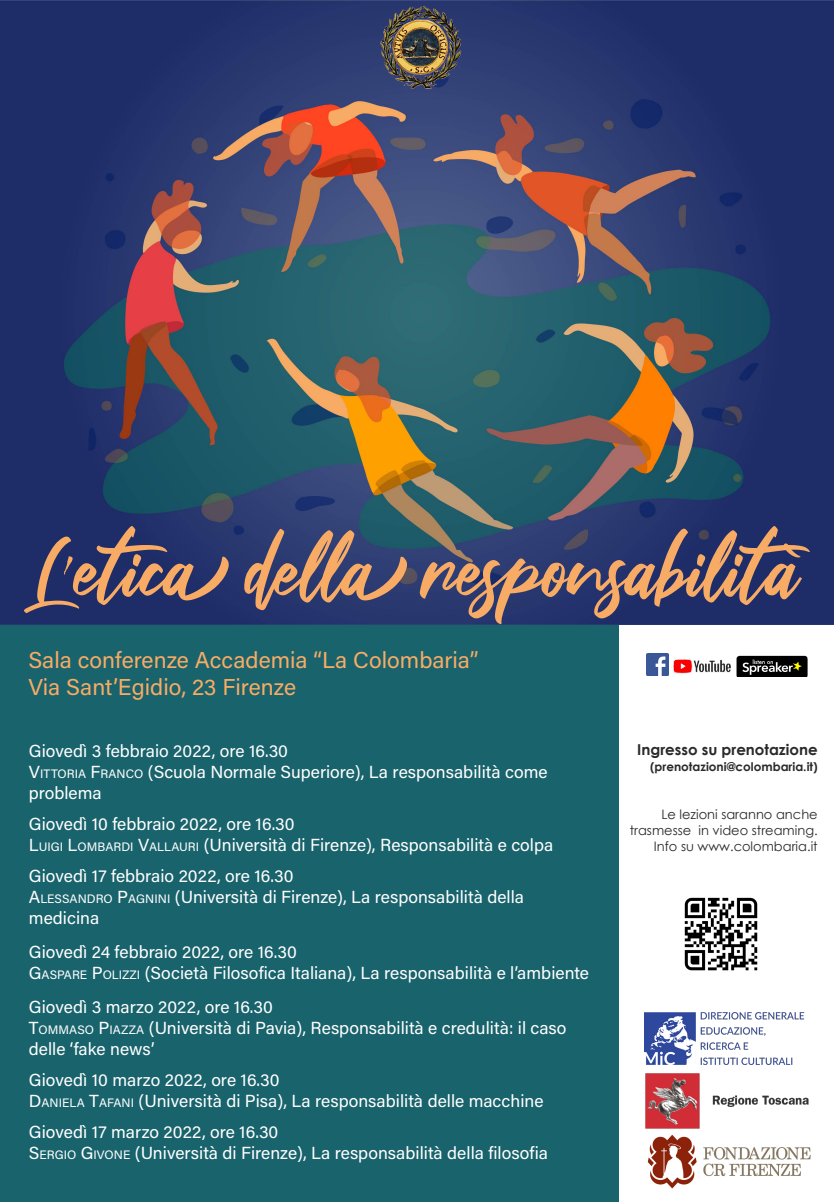
<style>
.page{position:relative;width:834px;height:1202px;background:#fff}
.page>*{position:absolute;margin:0;border:0;box-sizing:border-box;transform-origin:0 0}
.t1{font:85px "Fair Prosper";color:#f8ab65;scale:.85 1}
.t2{font:23px/27.6px "Acumin Variable Concept";color:#f8ab65}
.t3{font:17.5px/21px "Acumin Variable Concept";color:#fff}
.t4{font:700 15px "Century Gothic";color:#2b292a}
.t5{font:13px/16px "Century Gothic";color:#2b292a;text-align:right}
.t6{font:700 12px "Century Gothic";color:#2b292a}
.s1{font-family:"Bradley Hand ITC"}
.s2{font-style:inherit}
.s3{font-size:12.2px}
</style>
<div class="page">
<div style="left:0;top:622px;width:618px;height:580px;background:#19636c"></div>
<img style="left:0;top:0;width:833px;height:624px">
<img style="left:378px;top:5px;width:91px;height:88px">
<img style="left:646px;top:653px;width:22px;height:22px">
<img style="left:645px;top:1073px;width:166px;height:116px">
<img style="left:644px;top:1012px;width:160px;height:52px">
<img style="left:740px;top:655px;width:68px;height:22px">
<img style="left:684px;top:897px;width:74px;height:74px">
<img style="left:673px;top:655px;width:67px;height:22px">
<p class="t1" style="left:35px;top:524px;width:917px">L<span class="s1">’</span>etica della responsabilità</p>
<p class="t2" style="left:28px;top:645px;width:451px">Sala conferenze Accademia “La Colombaria”<br>Via Sant’Egidio, 23 Firenze</p>
<p class="t3" style="left:29px;top:740px;width:520px">Giovedì 3 febbraio 2022, ore 16.30<br><span class="s2">V</span><span class="s3">ITTORIA</span> <span class="s2">F</span><span class="s3">RANCO</span> (Scuola Normale Superiore), La responsabilità come problema</p>
<p class="t3" style="left:29px;top:813px;width:526px">Giovedì 10 febbraio 2022, ore 16.30<br><span class="s2">L</span><span class="s3">UIGI</span> <span class="s2">L</span><span class="s3">OMBARDI</span> <span class="s2">V</span><span class="s3">ALLAURI</span> (Università di Firenze), Responsabilità e colpa</p>
<p class="t3" style="left:29px;top:865px;width:496px">Giovedì 17 febbraio 2022, ore 16.30<br><span class="s2">A</span><span class="s3">LESSANDRO</span> <span class="s2">P</span><span class="s3">AGNINI</span> (Università di Firenze), La responsabilità della medicina</p>
<p class="t3" style="left:29px;top:941px;width:561px">Giovedì 24 febbraio 2022, ore 16.30<br><span class="s2">G</span><span class="s3">ASPARE</span> <span class="s2">P</span><span class="s3">OLIZZI</span> (Società Filosofica Italiana), La responsabilità e l’ambiente</p>
<p class="t3" style="left:29px;top:995px;width:539px">Giovedì 3 marzo 2022, ore 16.30<br><span class="s2">T</span><span class="s3">OMMASO</span> <span class="s2">P</span><span class="s3">IAZZA</span> (Università di Pavia), Responsabilità e credulità: il caso delle ‘fake news’</p>
<p class="t3" style="left:29px;top:1068px;width:516px">Giovedì 10 marzo 2022, ore 16.30<br><span class="s2">D</span><span class="s3">ANIELA</span> <span class="s2">T</span><span class="s3">AFANI</span> (Università di Pisa), La responsabilità delle macchine</p>
<p class="t3" style="left:29px;top:1120px;width:520px">Giovedì 17 marzo 2022, ore 16.30<br><span class="s2">S</span><span class="s3">ERGIO</span> <span class="s2">G</span> <span class="s3">IVONE</span> (Università di Firenze), La responsabilità della filosofia</p>
<p class="t4" style="left:637px;top:738px;width:182px">Ingresso su prenotazione</p>
<p class="t6" style="left:650px;top:757px;width:169px">(prenotazioni@colombaria.it)</p>
<p class="t5" style="left:629px;top:806px;width:189px">Le lezioni saranno anche trasmesse in video streaming.<br>Info su www.colombaria.it</p>
</div>
